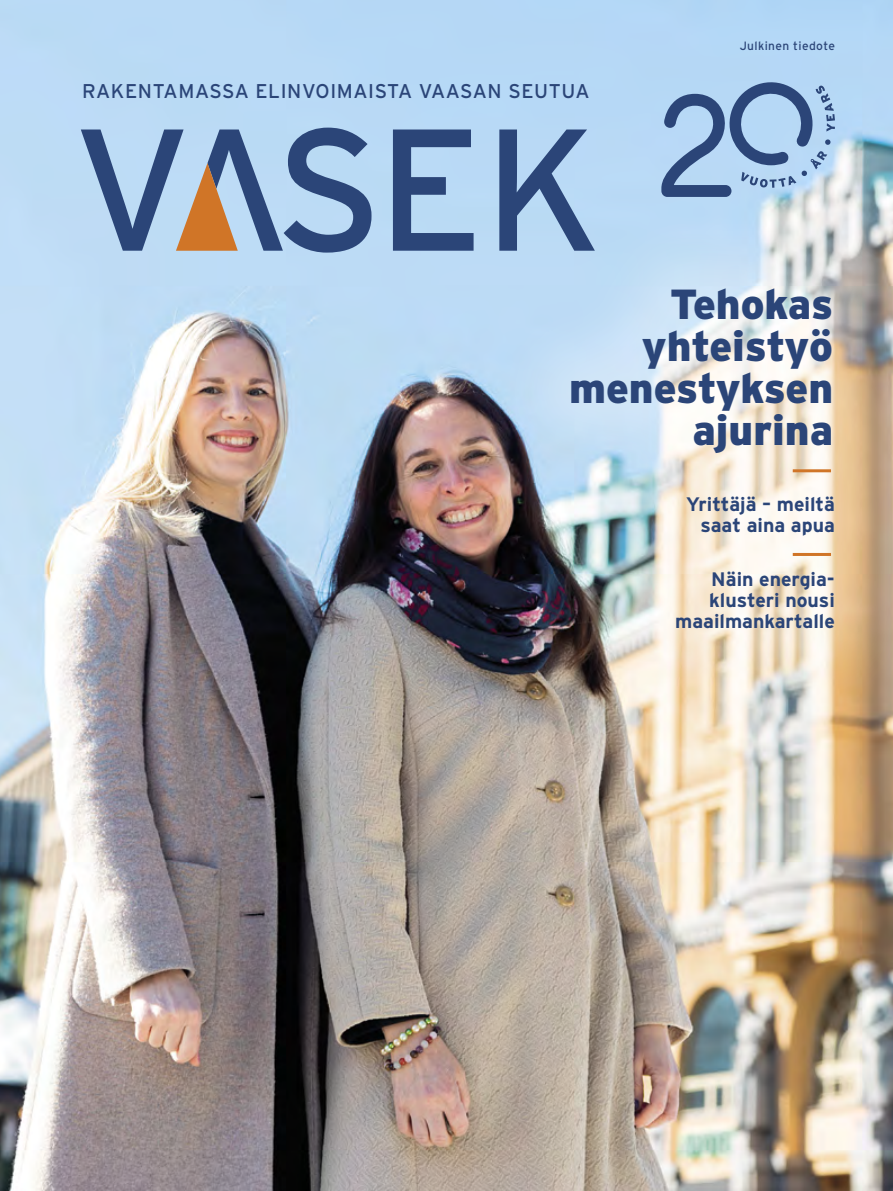
<style>
.page{position:relative;width:893px;height:1191px;background:#fff}
.page>*{position:absolute;margin:0;border:0;box-sizing:border-box;transform-origin:0 0}
.t1{font:900 42px/42px "Interstate";color:#2b4578;text-align:right}
.t2{font:19.8px "Interstate";letter-spacing:.03em;color:#2b4578}
.t3{font:700 19.5px/21px "Interstate";color:#2b4578;text-align:right}
.t4{font:12px "Interstate";letter-spacing:.03em;color:#2b4578}
</style>
<div class="page">
<img style="left:0;top:0;width:893px;height:1191px">
<svg style="left:661px;top:77px;width:174px;height:120px"></svg>
<svg style="left:393px;top:129px;width:81px;height:122px"></svg>
<svg style="left:499px;top:129px;width:96px;height:80px"></svg>
<svg style="left:81px;top:128px;width:290px;height:125px"></svg>
<div style="left:492px;top:209px;width:401px;height:499px;background:#fff;opacity:.33"></div>
<hr style="left:793px;top:469px;width:38px;height:3px;background:#d07527">
<hr style="left:793px;top:553px;width:38px;height:3px;background:#d07527">
<p class="t2" style="left:82px;top:80px;width:509px">RAKENTAMASSA ELINVOIMAISTA VAASAN SEUTUA</p>
<p class="t4" style="left:740px;top:39px;width:97px">Julkinen tiedote</p>
<h1 class="t1" style="left:569px;top:282px;width:266px">Tehokas yhteistyö menestyksen ajurina</h1>
<p class="t3" style="left:686px;top:493px;width:150px">Yrittäjä – meiltä saat aina apua</p>
<p class="t3" style="left:675px;top:568px;width:161px">Näin energia&shy;klusteri nousi maailmankartalle</p>
</div>
